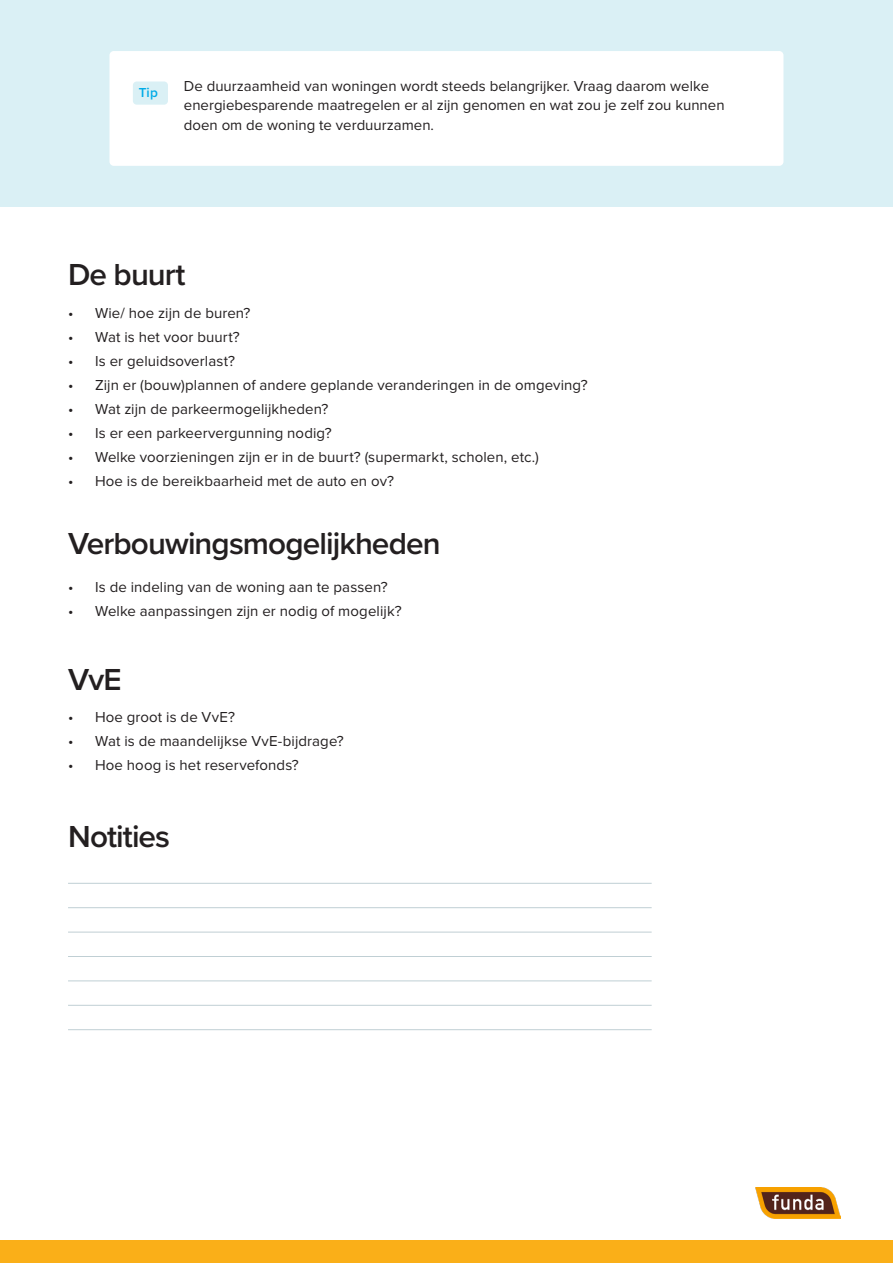
<style>
.page{position:relative;width:893px;height:1263px;background:#fff}
.page>*{position:absolute;margin:0;border:0;box-sizing:border-box;transform-origin:0 0}
._0_1__Titel_Cover{font:600 31.5px "Proxima Nova";letter-spacing:-.03em;color:#231f20}
.t1{font:15px/19.5px "Proxima Nova";letter-spacing:.005em;color:#231f20}
.subkop__body-oranje{font:600 13.5px "Proxima Nova";color:#00abe7}
</style>
<div class="page">
<div style="left:0;top:1241px;width:893px;height:22px;background:#faaf18"></div>
<hr style="left:68px;top:883px;width:584px;height:1px;background:#c0cfd4">
<hr style="left:68px;top:907px;width:584px;height:1px;background:#c0cfd4">
<hr style="left:68px;top:932px;width:584px;height:1px;background:#c0cfd4">
<hr style="left:68px;top:956px;width:584px;height:1px;background:#c0cfd4">
<hr style="left:68px;top:980px;width:584px;height:1px;background:#c0cfd4">
<hr style="left:68px;top:1005px;width:584px;height:1px;background:#c0cfd4">
<hr style="left:68px;top:1029px;width:584px;height:1px;background:#c0cfd4">
<img style="left:755px;top:1187px;width:86px;height:31px">
<div style="left:0;top:0;width:893px;height:206px;background:#daf0f5"></div>
<div style="left:109px;top:51px;width:674px;height:115px;background:#fff;border-radius:4px"></div>
<div style="left:133px;top:81px;width:35px;height:24px;background:#daf0f5;border-radius:4px"></div>
<p class="subkop__body-oranje" style="left:139px;top:83px;width:21px">Tip</p>
<p class="t1" style="left:184px;top:76px;width:542px">De duurzaamheid van woningen wordt steeds belangrijker. Vraag daarom welke energiebesparende maatregelen er al zijn genomen en wat zou je zelf zou kunnen doen om de woning te verduurzamen.</p>
<p class="_0_1__Titel_Cover" style="left:68px;top:251px;width:119px">De buurt</p>
<p class="t1" style="left:68px;top:303px;width:184px">• Wie/ hoe zijn de buren?</p>
<p class="t1" style="left:68px;top:327px;width:173px">• Wat is het voor buurt?</p>
<p class="t1" style="left:68px;top:351px;width:168px">• Is er geluidsoverlast?</p>
<p class="t1" style="left:68px;top:375px;width:521px">• Zijn er (bouw)plannen of andere geplande veranderingen in de omgeving?</p>
<p class="t1" style="left:68px;top:399px;width:262px">• Wat zijn de parkeermogelijkheden?</p>
<p class="t1" style="left:68px;top:423px;width:265px">• Is er een parkeervergunning nodig?</p>
<p class="t1" style="left:68px;top:447px;width:472px">• Welke voorzieningen zijn er in de buurt? (supermarkt, scholen, etc.)</p>
<p class="t1" style="left:68px;top:471px;width:327px">• Hoe is de bereikbaarheid met de auto en ov?</p>
<p class="_0_1__Titel_Cover" style="left:68px;top:520px;width:374px">Verbouwingsmogelijkheden</p>
<p class="t1" style="left:68px;top:578px;width:321px">• Is de indeling van de woning aan te passen?</p>
<p class="t1" style="left:68px;top:602px;width:335px">• Welke aanpassingen zijn er nodig of mogelijk?</p>
<p class="_0_1__Titel_Cover" style="left:68px;top:656px;width:55px">VvE</p>
<p class="t1" style="left:68px;top:708px;width:169px">• Hoe groot is de VvE?</p>
<p class="t1" style="left:68px;top:732px;width:277px">• Wat is de maandelijkse VvE-bijdrage?</p>
<p class="t1" style="left:68px;top:756px;width:232px">• Hoe hoog is het reservefonds?</p>
<p class="_0_1__Titel_Cover" style="left:68px;top:812px;width:104px">Notities</p>
</div>
